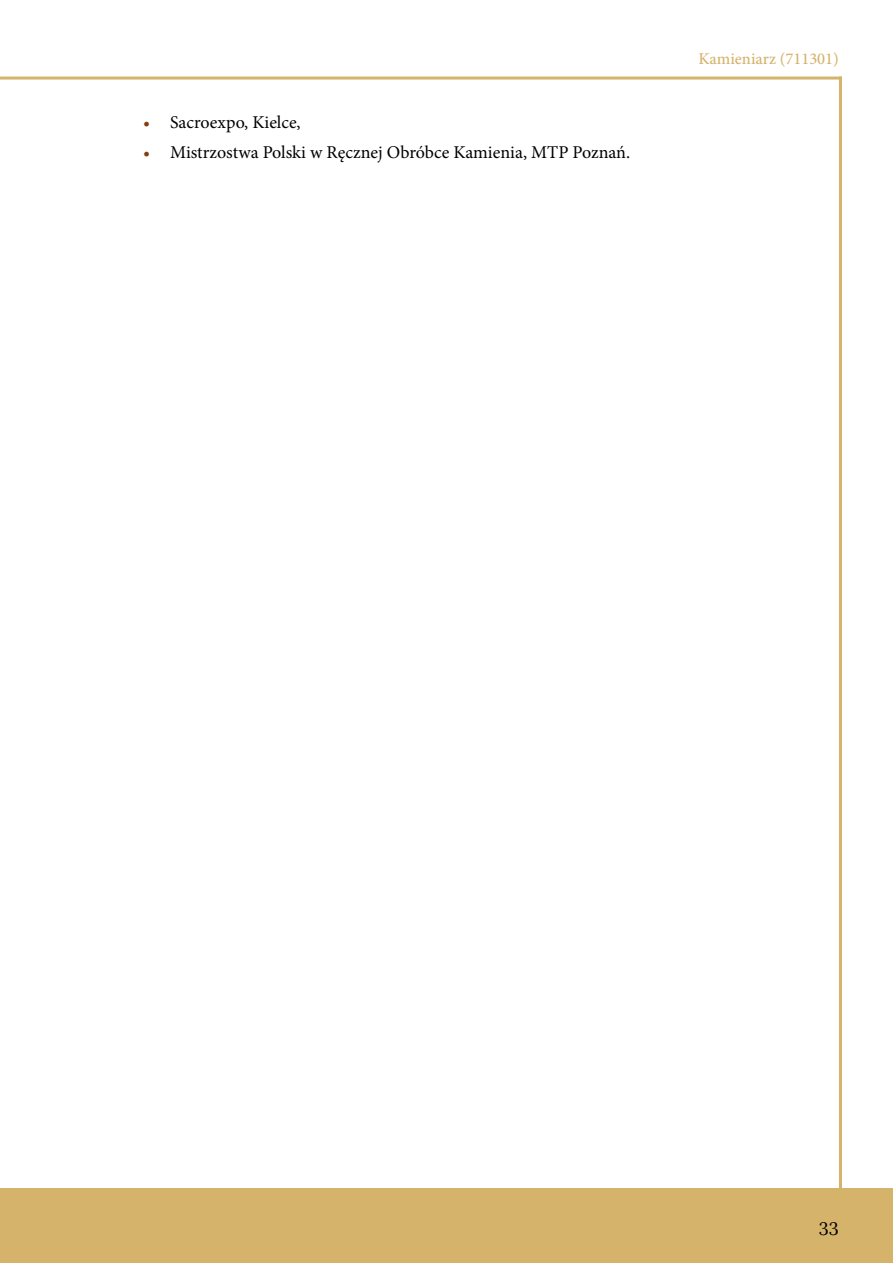
<style>
.page{position:relative;width:893px;height:1263px;background:#fff}
.page>*{position:absolute;margin:0;border:0;box-sizing:border-box;transform-origin:0 0}
.t1{font:18px "Minion Pro";color:#000}
.t2{font:18px "Lora";color:#000}
.t3{font:500 16.5px "Minion Pro";color:#d5b36b}
.s1{color:#843d12}
</style>
<div class="page">
<div style="left:0;top:1188px;width:893px;height:75px;background:#d5b36b"></div>
<hr style="left:839px;top:77px;width:3px;height:1113px;background:#d5b36b">
<hr style="left:0;top:77px;width:842px;height:3px;background:#d5b36b">
<p class="t1" style="left:143px;top:110px;width:159px"><span class="s1">•</span> Sacroexpo, Kielce,</p>
<p class="t1" style="left:143px;top:140px;width:489px"><span class="s1">•</span> Mistrzostwa Polski w Ręcznej Obróbce Kamienia, MTP Poznań.</p>
<p class="t3" style="left:699px;top:48px;width:142px">Kamieniarz (711301)</p>
<p class="t2" style="left:819px;top:1215px;width:22px">33</p>
</div>
